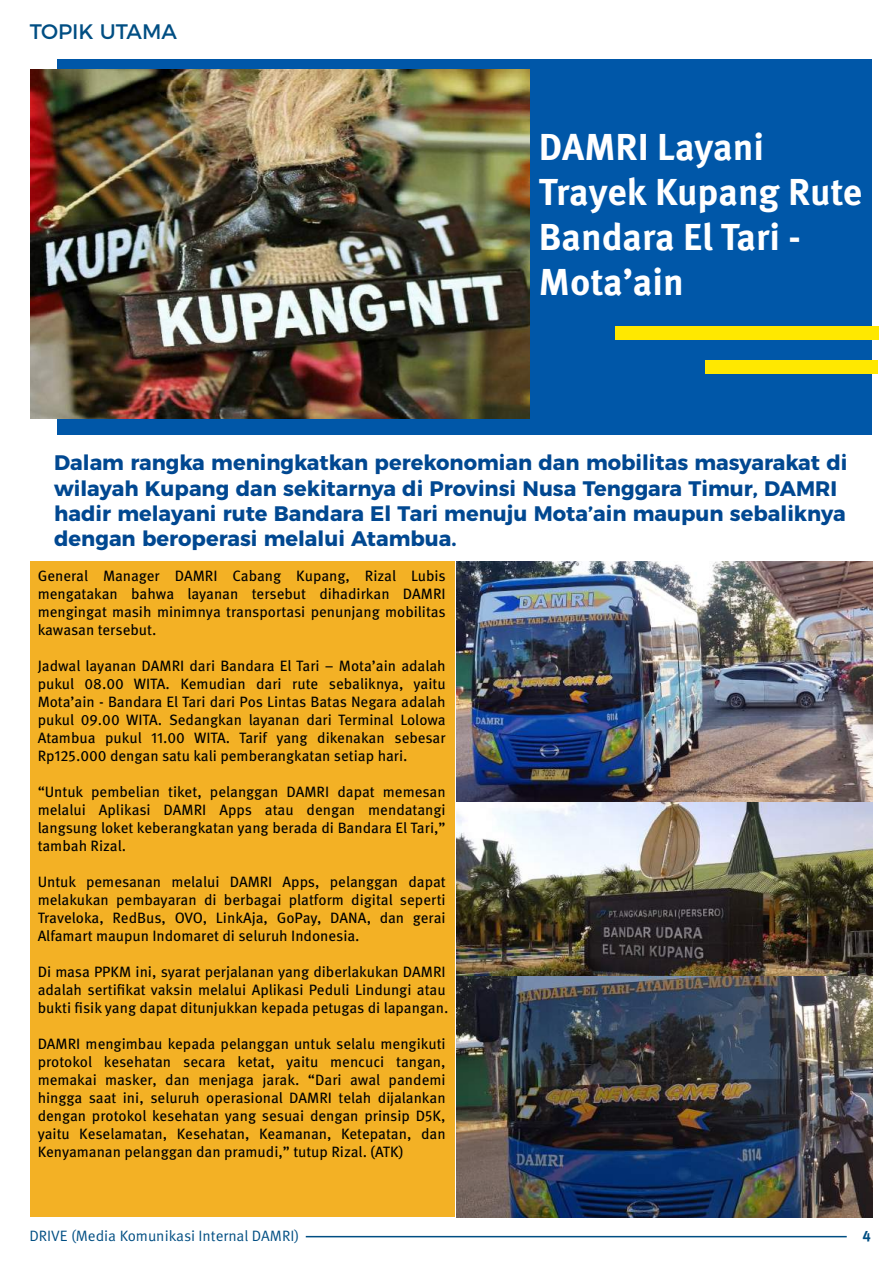
<style>
.page{position:relative;width:893px;height:1263px;background:#fff}
.page>*{position:absolute;margin:0;border:0;box-sizing:border-box;transform-origin:0 0}
.t1{font:700 37.5px/45px "Meta Pro";color:#fff}
.t2{font:700 21px/25.2px "Montserrat";color:#014891}
.t3{font:21px "Montserrat";color:#004e83}
.t4{font:15px/18px "Meta Pro";color:#000;text-align:justify}
.t5{font:15px "Meta Pro";color:#004e83}
.t6{font:700 15px "Meta Pro";color:#004e83}
</style>
<div class="page">
<div style="left:30px;top:561px;width:424px;height:656px;background:#f3b125"></div>
<img style="left:457px;top:561px;width:416px;height:656px">
<div style="left:57px;top:59px;width:815px;height:376px;background:#0057a8"></div>
<div style="left:615px;top:326px;width:264px;height:13px;background:#ffe800"></div>
<div style="left:705px;top:360px;width:173px;height:13px;background:#ffe800"></div>
<img style="left:30px;top:69px;width:500px;height:349px">
<hr style="left:306px;top:1236px;width:541px;height:1px;background:#004e83">
<h2 class="t3" style="left:30px;top:14px;width:149px">TOPIK UTAMA</h2>
<h1 class="t1" style="left:539px;top:126px;width:325px">DAMRI Layani<br>Trayek Kupang Rute<br>Bandara El Tari -<br>Mota’ain</h1>
<p class="t2" style="left:54px;top:449px;width:795px">Dalam rangka meningkatkan perekonomian dan mobilitas masyarakat di wilayah Kupang dan sekitarnya di Provinsi Nusa Tenggara Timur, DAMRI hadir melayani rute Bandara El Tari menuju Mota’ain maupun sebaliknya dengan beroperasi melalui Atambua.</p>
<p class="t4" style="left:38px;top:568px;width:410px">General Manager DAMRI Cabang Kupang, Rizal Lubis mengatakan bahwa layanan tersebut dihadirkan DAMRI mengingat masih minimnya transportasi penunjang mobilitas kawasan tersebut.</p>
<p class="t4" style="left:38px;top:658px;width:410px">Jadwal layanan DAMRI dari Bandara El Tari – Mota’ain adalah pukul 08.00 WITA. Kemudian dari rute sebaliknya, yaitu Mota’ain - Bandara El Tari dari Pos Lintas Batas Negara adalah pukul 09.00 WITA. Sedangkan layanan dari Terminal Lolowa Atambua pukul 11.00 WITA. Tarif yang dikenakan sebesar Rp125.000 dengan satu kali pemberangkatan setiap hari.</p>
<p class="t4" style="left:38px;top:784px;width:410px">“Untuk pembelian tiket, pelanggan DAMRI dapat memesan melalui Aplikasi DAMRI Apps atau dengan mendatangi langsung loket keberangkatan yang berada di Bandara El Tari,” tambah Rizal.</p>
<p class="t4" style="left:38px;top:874px;width:410px">Untuk pemesanan melalui DAMRI Apps, pelanggan dapat melakukan pembayaran di berbagai platform digital seperti Traveloka, RedBus, OVO, LinkAja, GoPay, DANA, dan gerai Alfamart maupun Indomaret di seluruh Indonesia.</p>
<p class="t4" style="left:38px;top:964px;width:412px;text-align:left">Di masa PPKM ini, syarat perjalanan yang diberlakukan DAMRI adalah sertifikat vaksin melalui Aplikasi Peduli Lindungi atau bukti fisik yang dapat ditunjukkan kepada petugas di lapangan.</p>
<p class="t4" style="left:38px;top:1036px;width:410px">DAMRI mengimbau kepada pelanggan untuk selalu mengikuti protokol kesehatan secara ketat, yaitu mencuci tangan, memakai masker, dan menjaga jarak. “Dari awal pandemi hingga saat ini, seluruh operasional DAMRI telah dĳalankan dengan protokol kesehatan yang sesuai dengan prinsip D5K, yaitu Keselamatan, Kesehatan, Keamanan, Ketepatan, dan Kenyamanan pelanggan dan pramudi,” tutup Rizal. (ATK)</p>
<p class="t5" style="left:29px;top:1226px;width:271px">DRIVE (Media Komunikasi Internal DAMRI)</p>
<p class="t6" style="left:862px;top:1226px;width:10px">4</p>
</div>
